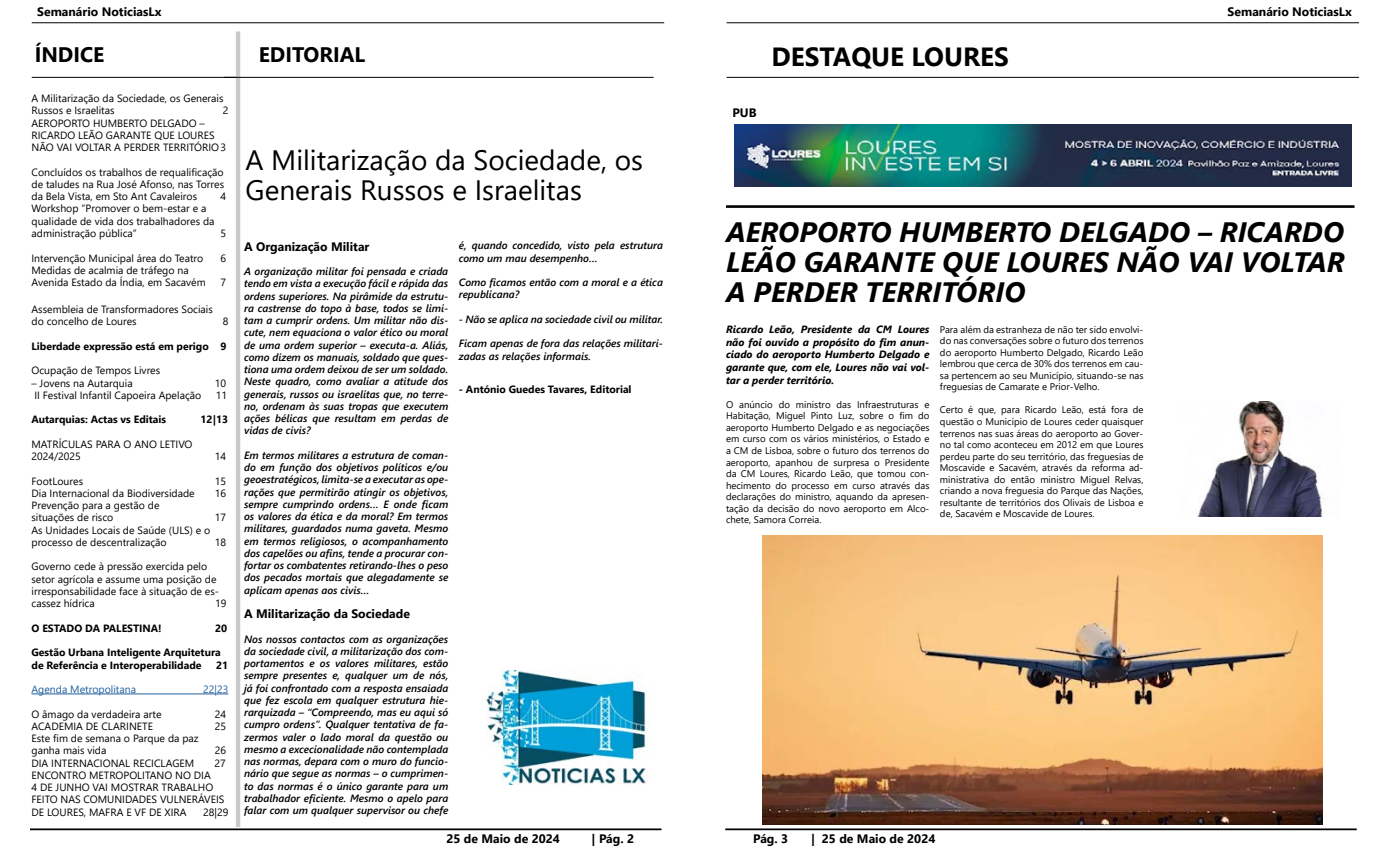
<style>
.page{position:relative;width:1389px;height:856px;background:#fff}
.page>*{position:absolute;margin:0;border:0;box-sizing:border-box;transform-origin:0 0}
.t1{font:italic 700 28px/29.8px "Segoe UI";color:#000;text-align:justify}
.t2{font:28px/29.8px "Segoe UI";color:#000}
.t3{font:700 26.25px "Segoe UI";color:#000}
.t4{font:700 21px "Segoe UI";color:#000}
.t5{font:700 12.25px "Segoe UI";color:#000}
.t6{font:italic 600 10.5px/12.2px "Segoe UI";color:#000;text-align:justify}
.t7{font:10.5px/12.2px "Segoe UI";color:#000}
.t8{font:700 10.5px/12.2px "Segoe UI";color:#000}
.t9{font:italic 700 10.5px/12.6px "Segoe UI";color:#000;text-align:justify}
.t10{font:10.5px "Segoe UI";color:#215e9e}
.t11{font:9.62px/11.5px "Segoe UI";color:#000;text-align:justify}
</style>
<div class="page">
<hr style="left:725px;top:828px;width:632px;height:2px;background:#000">
<hr style="left:727px;top:22px;width:632px;height:1px;background:#000">
<hr style="left:727px;top:77px;width:632px;height:1px;background:#000">
<hr style="left:32px;top:77px;width:204px;height:1px;background:#000">
<hr style="left:30px;top:828px;width:632px;height:2px;background:#000">
<hr style="left:236px;top:32px;width:4px;height:795px;background:#c9cacc">
<hr style="left:32px;top:22px;width:632px;height:1px;background:#000">
<hr style="left:224px;top:77px;width:430px;height:1px;background:#000">
<hr style="left:32px;top:693px;width:196px;height:1px;background:#215e9e">
<img style="left:734px;top:124px;width:617px;height:62px">
<hr style="left:726px;top:205px;width:628px;height:3px;background:#000">
<img style="left:762px;top:536px;width:561px;height:288px">
<img style="left:486px;top:670px;width:161px;height:114px">
<img style="left:1198px;top:402px;width:127px;height:114px">
<p class="t5" style="left:37px;top:0;width:126px">Semanário NoticiasLx</p>
<p class="t5" style="left:1228px;top:0;width:126px">Semanário NoticiasLx</p>
<h3 class="t4" style="left:35px;top:35px;width:71px">ÍNDICE</h3>
<h3 class="t4" style="left:259px;top:35px;width:108px">EDITORIAL</h3>
<p class="t7" style="left:32px;top:91px;width:194px">A Militarização da Sociedade, os Generais<br>Russos e Israelitas</p>
<p class="t7" style="left:223px;top:104px;width:7px">2</p>
<p class="t7" style="left:32px;top:116px;width:196px">AEROPORTO HUMBERTO DELGADO –<br>RICARDO LEÃO GARANTE QUE LOURES<br>NÃO VAI VOLTAR A PERDER TERRITÓRIO3</p>
<p class="t7" style="left:32px;top:165px;width:194px;text-align:justify">Concluídos os trabalhos de requalificação de taludes na Rua José Afonso, nas Torres da Bela Vista, em Sto Ant Cavaleiros</p>
<h1 class="t2" style="left:245px;top:143px;width:399px">A Militarização da Sociedade, os<br>Generais Russos e Israelitas</h1>
<p class="t7" style="left:220px;top:189px;width:7px">4</p>
<p class="t7" style="left:32px;top:202px;width:185px">Workshop “Promover o bem-estar e a qualidade de vida dos trabalhadores da administração pública”</p>
<p class="t7" style="left:220px;top:226px;width:7px">5</p>
<p class="t7" style="left:32px;top:251px;width:173px">Intervenção Municipal área do Teatro</p>
<p class="t7" style="left:220px;top:251px;width:7px">6</p>
<p class="t7" style="left:32px;top:263px;width:176px">Medidas de acalmia de tráfego na<br>Avenida Estado da Índia, em Sacavém</p>
<p class="t7" style="left:220px;top:275px;width:7px">7</p>
<p class="t7" style="left:32px;top:302px;width:183px">Assembleia de Transformadores Sociais do concelho de Loures</p>
<p class="t7" style="left:223px;top:315px;width:7px">8</p>
<p class="t8" style="left:32px;top:339px;width:197px">Liberdade expressão está em perigo 9</p>
<p class="t7" style="left:32px;top:363px;width:130px">Ocupação de Tempos Livres</p>
<p class="t7" style="left:32px;top:376px;width:103px">– Jovens na Autarquia</p>
<p class="t7" style="left:215px;top:376px;width:13px">10</p>
<p class="t7" style="left:34px;top:388px;width:169px">II Festival Infantil Capoeira Apelação</p>
<p class="t7" style="left:216px;top:388px;width:13px">11</p>
<p class="t8" style="left:32px;top:413px;width:136px">Autarquias: Actas vs Editais</p>
<p class="t8" style="left:201px;top:413px;width:29px">12|13</p>
<p class="t7" style="left:32px;top:437px;width:163px">MATRÍCULAS PARA O ANO LETIVO<br>2024/2025</p>
<p class="t7" style="left:215px;top:449px;width:13px">14</p>
<p class="t7" style="left:32px;top:474px;width:53px">FootLoures</p>
<p class="t7" style="left:215px;top:474px;width:13px">15</p>
<p class="t7" style="left:32px;top:486px;width:165px">Dia Internacional da Biodiversidade</p>
<p class="t7" style="left:215px;top:486px;width:13px">16</p>
<p class="t7" style="left:32px;top:498px;width:130px">Prevenção para a gestão de situações de risco</p>
<p class="t7" style="left:215px;top:511px;width:13px">17</p>
<p class="t7" style="left:32px;top:523px;width:180px">As Unidades Locais de Saúde (ULS) e o processo de descentralização</p>
<p class="t7" style="left:215px;top:535px;width:13px">18</p>
<p class="t7" style="left:32px;top:560px;width:189px">Governo cede à pressão exercida pelo setor agrícola e assume uma posição de irresponsabilidade face à situação de es&shy;cassez hídrica</p>
<p class="t7" style="left:215px;top:596px;width:13px">19</p>
<p class="t8" style="left:32px;top:621px;width:132px">O ESTADO DA PALESTINA!</p>
<p class="t8" style="left:215px;top:621px;width:14px">20</p>
<p class="t8" style="left:32px;top:645px;width:191px">Gestão Urbana Inteligente Arquitetura de Referência e Interoperabilidade</p>
<p class="t8" style="left:216px;top:658px;width:14px">21</p>
<p class="t10" style="left:32px;top:679px;width:106px">Agenda Metropolitana</p>
<p class="t10" style="left:203px;top:679px;width:27px">22|23</p>
<p class="t7" style="left:32px;top:707px;width:131px">O âmago da verdadeira arte</p>
<p class="t7" style="left:215px;top:707px;width:13px">24</p>
<p class="t7" style="left:32px;top:719px;width:123px">ACADEMIA DE CLARINETE</p>
<p class="t7" style="left:215px;top:719px;width:13px">25</p>
<p class="t7" style="left:32px;top:731px;width:169px">Este fim de semana o Parque da paz ganha mais vida</p>
<p class="t7" style="left:215px;top:743px;width:13px">26</p>
<p class="t7" style="left:32px;top:756px;width:164px">DIA INTERNACIONAL RECICLAGEM</p>
<p class="t7" style="left:214px;top:756px;width:13px">27</p>
<p class="t7" style="left:32px;top:768px;width:194px">ENCONTRO METROPOLITANO NO DIA<br>4 DE JUNHO VAI MOSTRAR TRABALHO<br>FEITO NAS COMUNIDADES VULNERÁVEIS<br>DE LOURES, MAFRA E VF DE XIRA</p>
<p class="t7" style="left:203px;top:805px;width:27px">28|29</p>
<p class="t5" style="left:244px;top:235px;width:127px">A Organização Militar</p>
<p class="t6" style="left:244px;top:263px;width:206px">A organização militar foi pensada e criada tendo em vista a execução fácil e rápida das ordens superiores. Na pirâmide da estrutu&shy;ra castrense do topo à base, todos se limi&shy;tam a cumprir ordens. Um militar não dis&shy;cute, nem equaciona o valor ético ou moral de uma ordem superior – executa-a. Aliás, como dizem os manuais, soldado que ques&shy;tiona uma ordem deixou de ser um soldado.<br>Neste quadro, como avaliar a atitude dos generais, russos ou israelitas que, no terre&shy;no, ordenam às suas tropas que executem ações bélicas que resultam em perdas de vidas de civis?</p>
<p class="t6" style="left:244px;top:447px;width:206px">Em termos militares a estrutura de coman&shy;do em função dos objetivos políticos e/ou geoestratégicos, limita-se a executar as ope&shy;rações que permitirão atingir os objetivos, sempre cumprindo ordens… E onde ficam os valores da ética e da moral? Em termos militares, guardados numa gaveta. Mesmo em termos religiosos, o acompanhamento dos capelões ou afins, tende a procurar con&shy;fortar os combatentes retirando-lhes o peso dos pecados mortais que alegadamente se aplicam apenas aos civis…</p>
<p class="t5" style="left:244px;top:602px;width:167px">A Militarização da Sociedade</p>
<p class="t6" style="left:244px;top:631px;width:206px">Nos nossos contactos com as organizações da sociedade civil, a militarização dos com&shy;portamentos e os valores militares, estão sempre presentes e, qualquer um de nós, já foi confrontado com a resposta ensaiada que fez escola em qualquer estrutura hie&shy;rarquizada – “Compreendo, mas eu aqui só cumpro ordens”. Qualquer tentativa de fa&shy;zermos valer o lado moral da questão ou mesmo a excecionalidade não contemplada nas normas, depara com o muro do funcio&shy;nário que segue as normas – o cumprimen&shy;to das normas é o único garante para um trabalhador eficiente. Mesmo o apelo para falar com um qualquer supervisor ou chefe</p>
<p class="t6" style="left:459px;top:238px;width:206px">é, quando concedido, visto pela estrutura como um mau desempenho…</p>
<p class="t6" style="left:459px;top:274px;width:206px">Como ficamos então com a moral e a ética republicana?</p>
<p class="t6" style="left:459px;top:311px;width:206px">- Não se aplica na sociedade civil ou militar.</p>
<p class="t6" style="left:459px;top:336px;width:206px">Ficam apenas de fora das relações militari&shy;zadas as relações informais.</p>
<p class="t8" style="left:459px;top:382px;width:174px">- António Guedes Tavares, Editorial</p>
<p class="t5" style="left:446px;top:826px;width:115px">25 de Maio de 2024</p>
<p class="t5" style="left:592px;top:826px;width:44px">| Pág. 2</p>
<p class="t5" style="left:732px;top:102px;width:26px">PUB</p>
<h2 class="t3" style="left:771px;top:32px;width:239px">DESTAQUE LOURES</h2>
<h1 class="t1" style="left:726px;top:213px;width:620px">AEROPORTO HUMBERTO DELGADO – RICARDO LEÃO GARANTE QUE LOURES NÃO VAI VOLTAR A PERDER TERRITÓRIO</h1>
<p class="t9" style="left:726px;top:322px;width:205px">Ricardo Leão, Presidente da CM Loures não foi ouvido a propósito do fim anun&shy;ciado do aeroporto Humberto Delgado e garante que, com ele, Loures não vai vol&shy;tar a perder território.</p>
<p class="t11" style="left:726px;top:398px;width:205px">O anúncio do ministro das Infraestruturas e Habitação, Miguel Pinto Luz, sobre o fim do aeroporto Humberto Delgado e as negociações em curso com os vários ministérios, o Estado e a CM de Lisboa, sobre o futuro dos terrenos do aeroporto, apanhou de surpresa o Presidente da CM Loures, Ricardo Leão, que tomou con&shy;hecimento do processo em curso através das declarações do ministro, aquando da apresen&shy;tação da decisão do novo aeroporto em Alco&shy;chete, Samora Correia.</p>
<p class="t11" style="left:940px;top:322px;width:205px">Para além da estranheza de não ter sido envolvi&shy;do nas conversações sobre o futuro dos terrenos do aeroporto Humberto Delgado, Ricardo Leão lembrou que cerca de 30% dos terrenos em cau&shy;sa pertencem ao seu Município, situando-se nas freguesias de Camarate e Prior-Velho.</p>
<p class="t11" style="left:940px;top:403px;width:205px">Certo é que, para Ricardo Leão, está fora de questão o Município de Loures ceder quaisquer terrenos nas suas áreas do aeroporto ao Gover&shy;no tal como aconteceu em 2012 em que Loures perdeu parte do seu território, das freguesias de Moscavide e Sacavém, através da reforma ad&shy;ministrativa do então ministro Miguel Relvas, criando a nova freguesia do Parque das Nações, resultante de territórios dos Olivais de Lisboa e de, Sacavém e Moscavide de Loures.</p>
<p class="t5" style="left:753px;top:826px;width:37px">Pág. 3</p>
<p class="t5" style="left:811px;top:826px;width:126px">| 25 de Maio de 2024</p>
</div>
